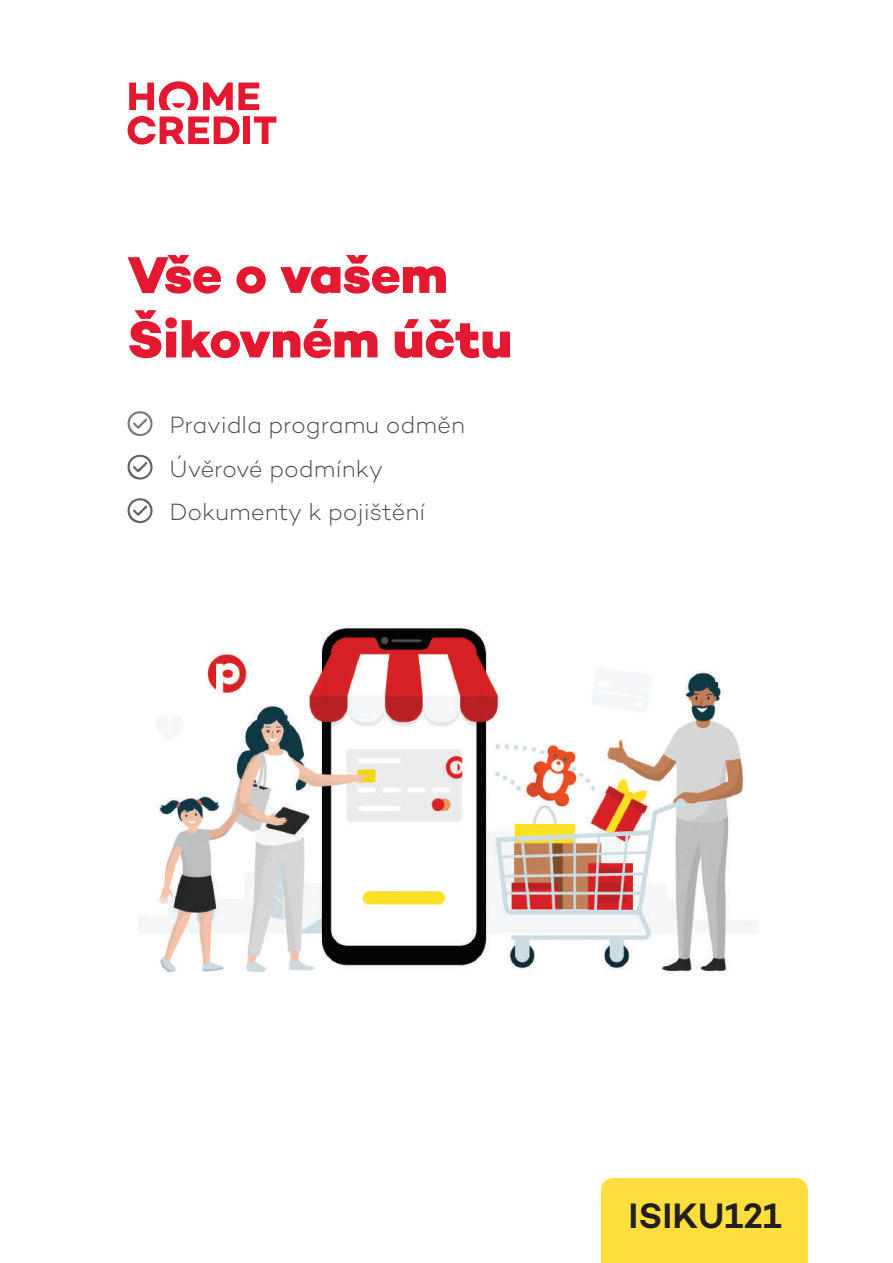
<style>
.page{position:relative;width:893px;height:1263px;background:#fff}
.page>*{position:absolute;margin:0;border:0;box-sizing:border-box;transform-origin:0 0}
.t1{font:800 52.5px/64.5px "Campton";letter-spacing:-.01em;color:#e21931}
.t2{font:600 36px "Campton";color:#231f20}
.t3{font:300 24px/43.5px "Campton";letter-spacing:-.01em;color:#4b4c4d}
</style>
<div class="page">
<svg style="left:128px;top:411px;width:25px;height:26px"></svg>
<svg style="left:128px;top:454px;width:25px;height:26px"></svg>
<svg style="left:128px;top:498px;width:25px;height:26px"></svg>
<div style="left:601px;top:1178px;width:207px;height:85px;background:#ffde3d"></div>
<img style="left:138px;top:624px;width:621px;height:351px">
<div style="left:243px;top:117px;width:7px;height:27px;background:#e21931"></div>
<svg style="left:254px;top:117px;width:22px;height:27px"></svg>
<svg style="left:128px;top:116px;width:112px;height:29px"></svg>
<svg style="left:129px;top:81px;width:130px;height:29px"></svg>
<h1 class="t1" style="left:128px;top:242px;width:386px">Vše o vašem<br>Šikovném účtu</h1>
<p class="t3" style="left:170px;top:403px;width:297px">Pravidla programu odměn<br>Úvěrové podmínky<br>Dokumenty k pojištění</p>
<h2 class="t2" style="left:629px;top:1192px;width:154px">ISIKU121</h2>
</div>
